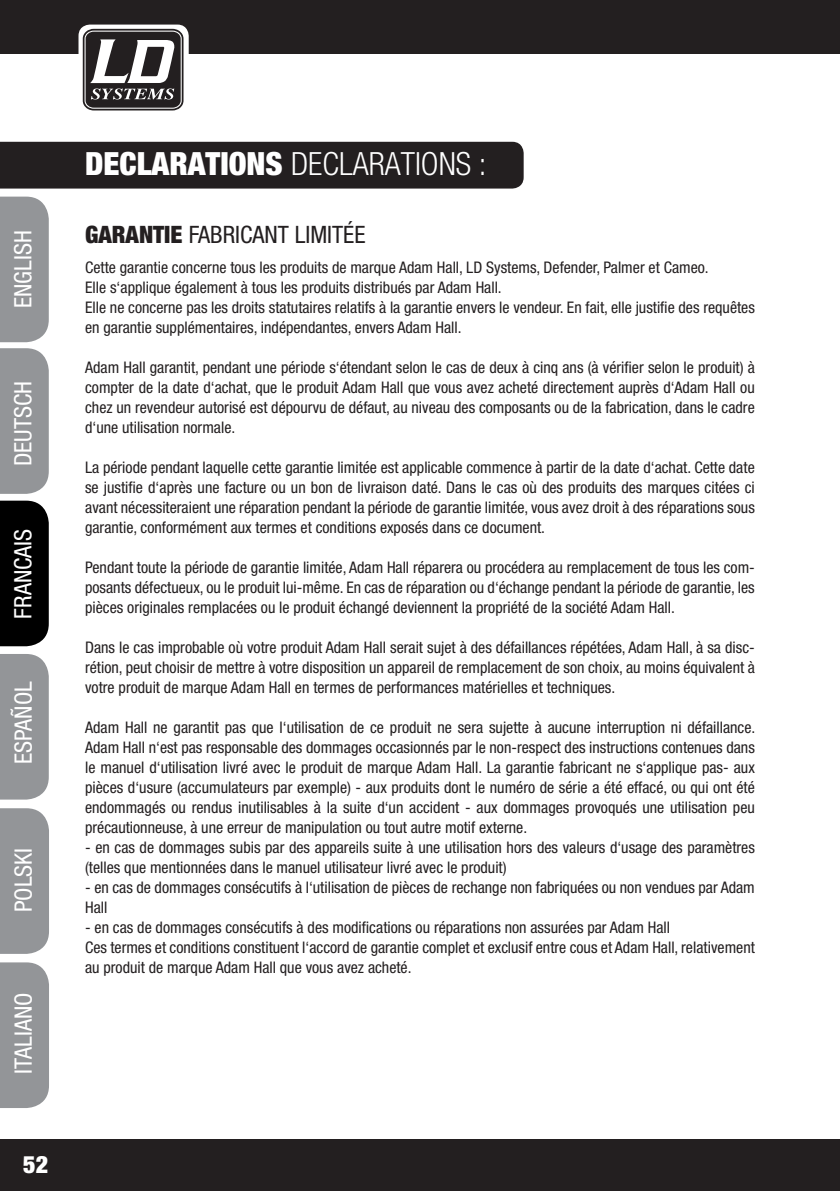
<style>
.page{position:relative;width:840px;height:1191px;background:#fff}
.page>*{position:absolute;margin:0;border:0;box-sizing:border-box;transform-origin:0 0}
.t1{font:900 condensed 32px "Helvetica Neue LT Pro";color:#fff}
.t2{font:300 condensed 32px "Helvetica Neue LT Pro";color:#fff}
.t3{font:condensed 24px "Helvetica Neue LT Std";color:#fff}
.t4{font:condensed 24px "Helvetica Neue LT Pro";color:#231f20}
.t5{font:900 condensed 24px "Helvetica Neue LT Std";color:#fff}
.t6{font:condensed 16px/20px "Helvetica Neue LT Pro";color:#231f20;text-align:justify}
.s1{font-weight:300}
.s2{font-weight:900}
</style>
<div class="page">
<div style="left:0;top:1138px;width:839px;height:53px;background:#231f20"></div>
<div style="left:0;top:0;width:839px;height:54px;background:#231f20"></div>
<svg style="left:78px;top:25px;width:111px;height:91px"></svg>
<svg style="left:83px;top:29px;width:100px;height:81px"></svg>
<div style="left:0;top:348px;width:49px;height:146px;background:#939598"></div>
<div style="left:0;top:197px;width:49px;height:145px;background:#939598"></div>
<div style="left:0;top:654px;width:49px;height:145px;background:#939598"></div>
<div style="left:0;top:500px;width:49px;height:146px;background:#000"></div>
<div style="left:0;top:808px;width:49px;height:146px;background:#939598"></div>
<div style="left:0;top:962px;width:49px;height:146px;background:#939598"></div>
<div style="left:0;top:142px;width:523px;height:47px;background:#231f20"></div>
<h2 class="t3" style="left:9px;top:308px;width:79px;rotate:-90deg">ENGLISH</h2>
<h2 class="t3" style="left:9px;top:466px;width:87px;rotate:-90deg">DEUTSCH</h2>
<h2 class="t3" style="left:9px;top:618px;width:91px;rotate:-90deg">FRANCAIS</h2>
<h2 class="t3" style="left:9px;top:764px;width:83px;rotate:-90deg">español</h2>
<h2 class="t3" style="left:9px;top:905px;width:91px;rotate:-90deg">FRANCAIS</h2>
<h2 class="t3" style="left:9px;top:912px;width:66px;rotate:-90deg">POLSKI</h2>
<h2 class="t3" style="left:9px;top:1078px;width:91px;rotate:-90deg">FRANCAIS</h2>
<h2 class="t3" style="left:9px;top:1073px;width:80px;rotate:-90deg">ITALIANO</h2>
<h2 class="t5" style="left:23px;top:1149px;width:26px">52</h2>
<h1 class="t1" style="left:85px;top:144px;width:283px">DECLARATIONS <span class="s1">DEC LARATION</span></h1>
<h1 class="t2" style="left:455px;top:145px;width:32px">S :</h1>
<h2 class="t4" style="left:85px;top:220px;width:282px"><span class="s2">GARANTIE</span> FABRICANT LIMITÉE</h2>
<p class="t6" style="left:85px;top:257px;width:671px;text-align:left">Cette garantie concerne tous les produits de marque Adam Hall, LD Systems, Defender, Palmer et Cameo.<br>Elle s‘applique également à tous les produits distribués par Adam Hall.<br>Elle ne concerne pas les droits statutaires relatifs à la garantie envers le vendeur. En fait, elle justifie des requêtes en garantie supplémentaires, indépendantes, envers Adam Hall.</p>
<p class="t6" style="left:85px;top:357px;width:671px">Adam Hall garantit, pendant une période s‘étendant selon le cas de deux à cinq ans (à vérifier selon le produit) à compter de la date d‘achat, que le produit Adam Hall que vous avez acheté directement auprès d‘Adam Hall ou chez un revendeur autorisé est dépourvu de défaut, au niveau des composants ou de la fabrication, dans le cadre d‘une utilisation normale.</p>
<p class="t6" style="left:85px;top:457px;width:670px">La période pendant laquelle cette garantie limitée est applicable commence à partir de la date d‘achat. Cette date se justifie d‘après une facture ou un bon de livraison daté. Dans le cas où des produits des marques citées ci avant nécessiteraient une réparation pendant la période de garantie limitée, vous avez droit à des réparations sous garantie, conformément aux termes et conditions exposés dans ce document.</p>
<p class="t6" style="left:85px;top:557px;width:670px">Pendant toute la période de garantie limitée, Adam Hall réparera ou procédera au remplacement de tous les com&shy;posants défectueux, ou le produit lui-même. En cas de réparation ou d‘échange pendant la période de garantie, les pièces originales remplacées ou le produit échangé deviennent la propriété de la société Adam Hall.</p>
<p class="t6" style="left:85px;top:637px;width:671px">Dans le cas improbable où votre produit Adam Hall serait sujet à des défaillances répétées, Adam Hall, à sa disc&shy;rétion, peut choisir de mettre à votre disposition un appareil de remplacement de son choix, au moins équivalent à votre produit de marque Adam Hall en termes de performances matérielles et techniques.</p>
<p class="t6" style="left:85px;top:717px;width:671px">Adam Hall ne garantit pas que l‘utilisation de ce produit ne sera sujette à aucune interruption ni défaillance.<br>Adam Hall n‘est pas responsable des dommages occasionnés par le non-respect des instructions contenues dans le manuel d‘utilisation livré avec le produit de marque Adam Hall. La garantie fabricant ne s‘applique pas- aux pièces d‘usure (accumulateurs par exemple) - aux produits dont le numéro de série a été effacé, ou qui ont été endommagés ou rendus inutilisables à la suite d‘un accident - aux dommages provoqués une utilisation peu précautionneuse, à une erreur de manipulation ou tout autre motif externe.</p>
<p class="t6" style="left:85px;top:837px;width:671px">- en cas de dommages subis par des appareils suite à une utilisation hors des valeurs d‘usage des paramètres (telles que mentionnées dans le manuel utilisateur livré avec le produit)</p>
<p class="t6" style="left:85px;top:877px;width:671px">- en cas de dommages consécutifs à l‘utilisation de pièces de rechange non fabriquées ou non vendues par Adam<br>Hall</p>
<p class="t6" style="left:85px;top:917px;width:671px;text-align:left">- en cas de dommages consécutifs à des modifications ou réparations non assurées par Adam Hall<br>Ces termes et conditions constituent l‘accord de garantie complet et exclusif entre cous et Adam Hall, relativement au produit de marque Adam Hall que vous avez acheté.</p>
</div>
